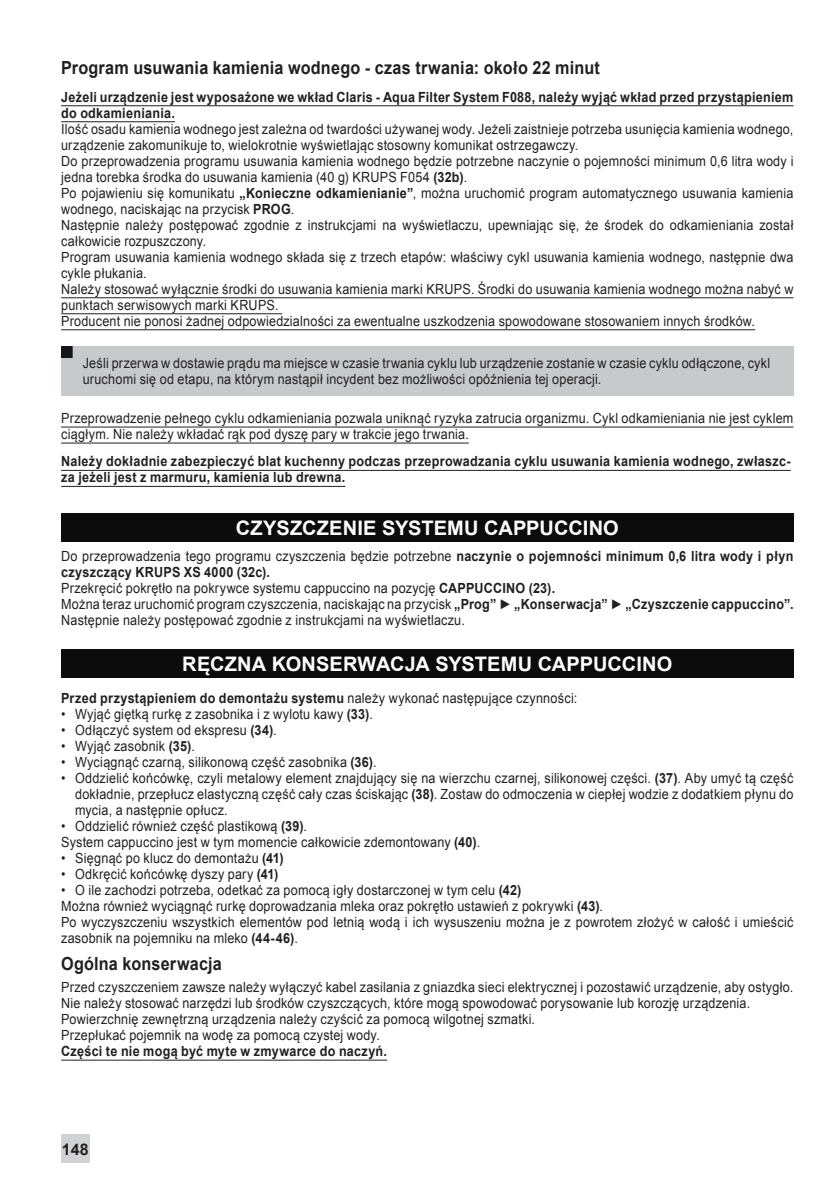
<style>
.page{position:relative;width:837px;height:1189px;background:#fff}
.page>*{position:absolute;margin:0;border:0;box-sizing:border-box;transform-origin:0 0}
.t1{font:700 20px "Arial";letter-spacing:.005em;color:#fff}
.t2{font:700 18px "Arial";letter-spacing:.015em;color:#231f20;scale:.9 1}
.t3{font:700 16px "Arial";color:#231f20}
.t4{font:14px/16px "Arial";letter-spacing:.015em;color:#231f20;scale:.9 1}
.t5{font:700 14px/16px "Arial";letter-spacing:.025em;color:#231f20;scale:.9 1}
.s1{font-weight:700}
.s2{font-weight:400}
</style>
<div class="page">
<hr style="left:61px;top:105px;width:732px;height:1px;background:#231f20">
<hr style="left:61px;top:121px;width:114px;height:1px;background:#231f20">
<hr style="left:61px;top:297px;width:732px;height:1px;background:#231f20">
<hr style="left:61px;top:313px;width:221px;height:1px;background:#231f20">
<hr style="left:61px;top:329px;width:694px;height:1px;background:#231f20">
<hr style="left:61px;top:427px;width:732px;height:1px;background:#231f20">
<hr style="left:61px;top:443px;width:408px;height:1px;background:#231f20">
<hr style="left:61px;top:470px;width:729px;height:1px;background:#231f20">
<hr style="left:61px;top:486px;width:284px;height:1px;background:#231f20">
<hr style="left:61px;top:1060px;width:326px;height:1px;background:#231f20">
<div style="left:61px;top:346px;width:732px;height:50px;background:#c7cacb"></div>
<div style="left:61px;top:513px;width:732px;height:28px;background:#0b0c0b"></div>
<div style="left:61px;top:650px;width:732px;height:28px;background:#0b0c0b"></div>
<div style="left:61px;top:1134px;width:28px;height:28px;background:#d1d2d4"></div>
<p class="t2" style="left:61px;top:56px;width:600px">Program usuwania kamienia wodnego - czas trwania: około 22 minut</p>
<p class="t5" style="left:61px;top:89px;width:815px">Jeżeli urządzenie jest wyposażone we wkład Claris - Aqua Filter System F088, należy wyjąć wkład przed przystąpieniem do odkamieniania.</p>
<p class="t4" style="left:61px;top:121px;width:815px">Ilość osadu kamienia wodnego jest zależna od twardości używanej wody. Jeżeli zaistnieje potrzeba usunięcia kamienia wodnego, urządzenie zakomunikuje to, wielokrotnie wyświetlając stosowny komunikat ostrzegawczy.<br>Do przeprowadzenia programu usuwania kamienia wodnego będzie potrzebne naczynie o pojemności minimum 0,6 litra wody i jedna torebka środka do usuwania kamienia (40 g) KRUPS F054 <span class="s1">(32b)</span>.<br>Po pojawieniu się komunikatu <span class="s1">„Konieczne odkamienianie”</span>, można uruchomić program automatycznego usuwania kamienia wodnego, naciskając na przycisk <span class="s1">PROG</span>.<br>Następnie należy postępować zgodnie z instrukcjami na wyświetlaczu, upewniając się, że środek do odkamieniania został całkowicie rozpuszczony.<br>Program usuwania kamienia wodnego składa się z trzech etapów: właściwy cykl usuwania kamienia wodnego, następnie dwa cykle płukania.<br>Należy stosować wyłącznie środki do usuwania kamienia marki KRUPS. Środki do usuwania kamienia wodnego można nabyć w punktach serwisowych marki KRUPS.<br>Producent nie ponosi żadnej odpowiedzialności za ewentualne uszkodzenia spowodowane stosowaniem innych środków.</p>
<p class="t4" style="left:83px;top:355px;width:765px">Jeśli przerwa w dostawie prądu ma miejsce w czasie trwania cyklu lub urządzenie zostanie w czasie cyklu odłączone, cykl uruchomi się od etapu, na którym nastąpił incydent bez możliwości opóźnienia tej operacji.</p>
<p class="t4" style="left:61px;top:410px;width:815px">Przeprowadzenie pełnego cyklu odkamieniania pozwala uniknąć ryzyka zatrucia organizmu. Cykl odkamieniania nie jest cyklem ciągłym. Nie należy wkładać rąk pod dyszę pary w trakcie jego trwania.</p>
<p class="t5" style="left:61px;top:454px;width:812px">Należy dokładnie zabezpieczyć blat kuchenny podczas przeprowadzania cyklu usuwania kamienia wodnego, zwłaszc&shy;za jeżeli jest z marmuru, kamienia lub drewna.</p>
<h1 class="t1" style="left:236px;top:514px;width:384px">CZYSZCZENIE SYSTEMU CAPPUCCINO</h1>
<p class="t4" style="left:61px;top:548px;width:815px">Do przeprowadzenia tego programu czyszczenia będzie potrzebne <span class="s1">naczynie o pojemności minimum 0,6 litra wody i płyn czyszczący KRUPS XS 4000 (32c).<br></span>Przekręcić pokrętło na pokrywce systemu cappuccino na pozycję <span class="s1">CAPPUCCINO (23).<br></span>Można teraz uruchomić program czyszczenia, naciskając na przycisk <span class="s1">„Prog” ► „Konserwacja” ► „Czyszczenie cappuccino”.<br></span>Następnie należy postępować zgodnie z instrukcjami na wyświetlaczu.</p>
<h1 class="t1" style="left:182px;top:651px;width:491px">RĘCZNA KONSERWACJA SYSTEMU CAPPUCCINO</h1>
<p class="t5" style="left:61px;top:691px;width:575px">Przed przystąpieniem do demontażu systemu <span class="s2">należy wykonać następujące czynności:</span></p>
<p class="t4" style="left:61px;top:706px;width:348px">• Wyjąć giętką rurkę z zasobnika i z wylotu kawy <span class="s1">(33)</span>.</p>
<p class="t4" style="left:61px;top:722px;width:241px">• Odłączyć system od ekspresu <span class="s1">(34)</span>.</p>
<p class="t4" style="left:61px;top:738px;width:150px">• Wyjąć zasobnik <span class="s1">(35)</span>.</p>
<p class="t4" style="left:61px;top:754px;width:352px">• Wyciągnąć czarną, silikonową część zasobnika <span class="s1">(36)</span>.</p>
<p class="t4" style="left:75px;top:770px;width:799px;text-align:justify;text-indent:-14px">• Oddzielić końcówkę, czyli metalowy element znajdujący się na wierzchu czarnej, silikonowej części. <span class="s1">(37)</span>. Aby umyć tą część dokładnie, przepłucz elastyczną część cały czas ściskając <span class="s1">(38)</span>. Zostaw do odmoczenia w ciepłej wodzie z dodatkiem płynu do mycia, a następnie opłucz.</p>
<p class="t4" style="left:61px;top:818px;width:467px">• Oddzielić również część plastikową <span class="s1">(39)</span>.<br>System cappuccino jest w tym momencie całkowicie zdemontowany <span class="s1">(40)</span>.</p>
<p class="t4" style="left:61px;top:850px;width:249px">• Sięgnąć po klucz do demontażu <span class="s1">(41)</span></p>
<p class="t4" style="left:61px;top:866px;width:243px">• Odkręcić końcówkę dyszy pary <span class="s1">(41)</span></p>
<p class="t4" style="left:61px;top:882px;width:815px">• O ile zachodzi potrzeba, odetkać za pomocą igły dostarczonej w tym celu <span class="s1">(42)<br></span>Można również wyciągnąć rurkę doprowadzania mleka oraz pokrętło ustawień z pokrywki <span class="s1">(43)</span>.<br>Po wyczyszczeniu wszystkich elementów pod letnią wodą i ich wysuszeniu można je z powrotem złożyć w całość i umieścić zasobnik na pojemniku na mleko <span class="s1">(44-46)</span>.</p>
<p class="t2" style="left:61px;top:952px;width:180px">Ogólna konserwacja</p>
<p class="t4" style="left:61px;top:979px;width:815px">Przed czyszczeniem zawsze należy wyłączyć kabel zasilania z gniazdka sieci elektrycznej i pozostawić urządzenie, aby ostygło.<br>Nie należy stosować narzędzi lub środków czyszczących, które mogą spowodować porysowanie lub korozję urządzenia.<br>Powierzchnię zewnętrzną urządzenia należy czyścić za pomocą wilgotnej szmatki.<br>Przepłukać pojemnik na wodę za pomocą czystej wody.</p>
<p class="t5" style="left:61px;top:1044px;width:364px">Części te nie mogą być myte w zmywarce do naczyń.</p>
<p class="t3" style="left:62px;top:1139px;width:28px">148</p>
</div>
